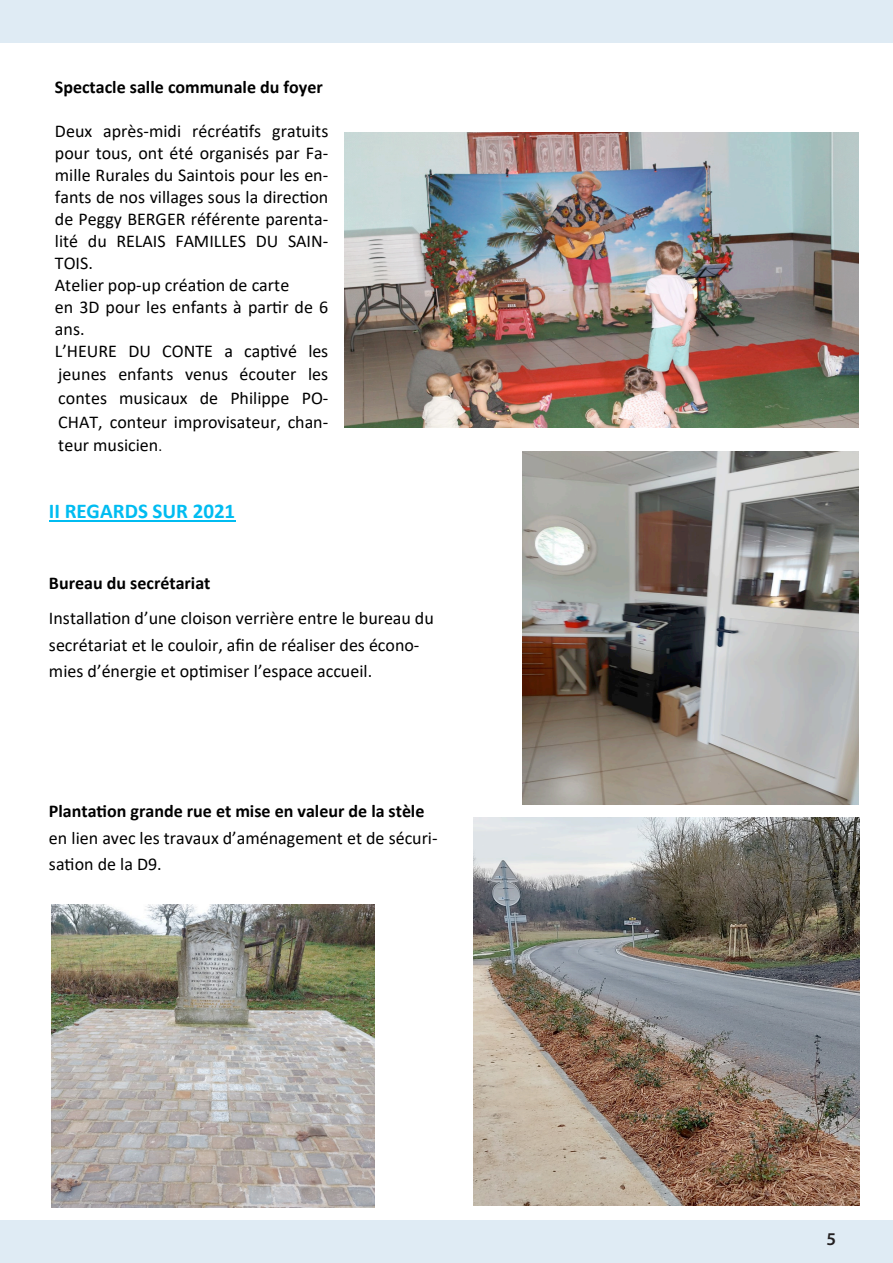
<style>
.page{position:relative;width:893px;height:1263px;background:#fff}
.page>*{position:absolute;margin:0;border:0;box-sizing:border-box;transform-origin:0 0}
.t1{font:700 21px "Calibri";color:#00bcf1}
.t2{font:18px/22.4px "Calibri";color:#000}
.t3{font:700 18px "Calibri";color:#000}
.t4{font:600 18px "Myriad Pro";color:#231f20}
.s1{font-size:15px}
</style>
<div class="page">
<img style="left:344px;top:133px;width:514px;height:295px">
<hr style="left:49px;top:520px;width:186px;height:1px;background:#00bcf1">
<img style="left:523px;top:452px;width:335px;height:353px">
<img style="left:473px;top:817px;width:386px;height:388px">
<img style="left:51px;top:905px;width:324px;height:302px">
<div style="left:0;top:1220px;width:893px;height:43px;background:#dfebf4"></div>
<div style="left:0;top:0;width:893px;height:43px;background:#dfebf4"></div>
<p class="t3" style="left:55px;top:75px;width:269px">Spectacle salle communale du foyer</p>
<p class="t2" style="left:55px;top:120px;width:275px">Deux après-midi récréatifs gratuits pour tous, ont été organisés par Fa&shy;mille Rurales du Saintois pour les en&shy;fants de nos villages sous la direction de Peggy BERGER référente parenta&shy;lité du RELAIS FAMILLES DU SAIN-<br>TOIS.<br>Atelier pop-up création de carte<br>en 3D pour les enfants à partir de 6 ans.<br>L’HEURE DU CONTE a captivé les jeunes enfants venus écouter les contes musicaux de Philippe PO-<br>CHAT, conteur improvisateur, chan&shy;teur musicien<span class="s1">.</span></p>
<p class="t1" style="left:49px;top:496px;width:188px">II REGARDS SUR 2021</p>
<p class="t3" style="left:49px;top:571px;width:163px">Bureau du secrétariat</p>
<p class="t2" style="left:49px;top:605px;width:386px;line-height:26.2px">Installation d’une cloison verrière entre le bureau du secrétariat et le couloir, afin de réaliser des écono&shy;mies d’énergie et optimiser l’espace accueil.</p>
<p class="t3" style="left:49px;top:799px;width:377px">Plantation grande rue et mise en valeur de la stèle</p>
<p class="t2" style="left:49px;top:824px;width:390px;line-height:26.1px">en lien avec les travaux d’aménagement et de sécuri&shy;sation de la D9.</p>
<p class="t4" style="left:826px;top:1227px;width:11px">5</p>
</div>
